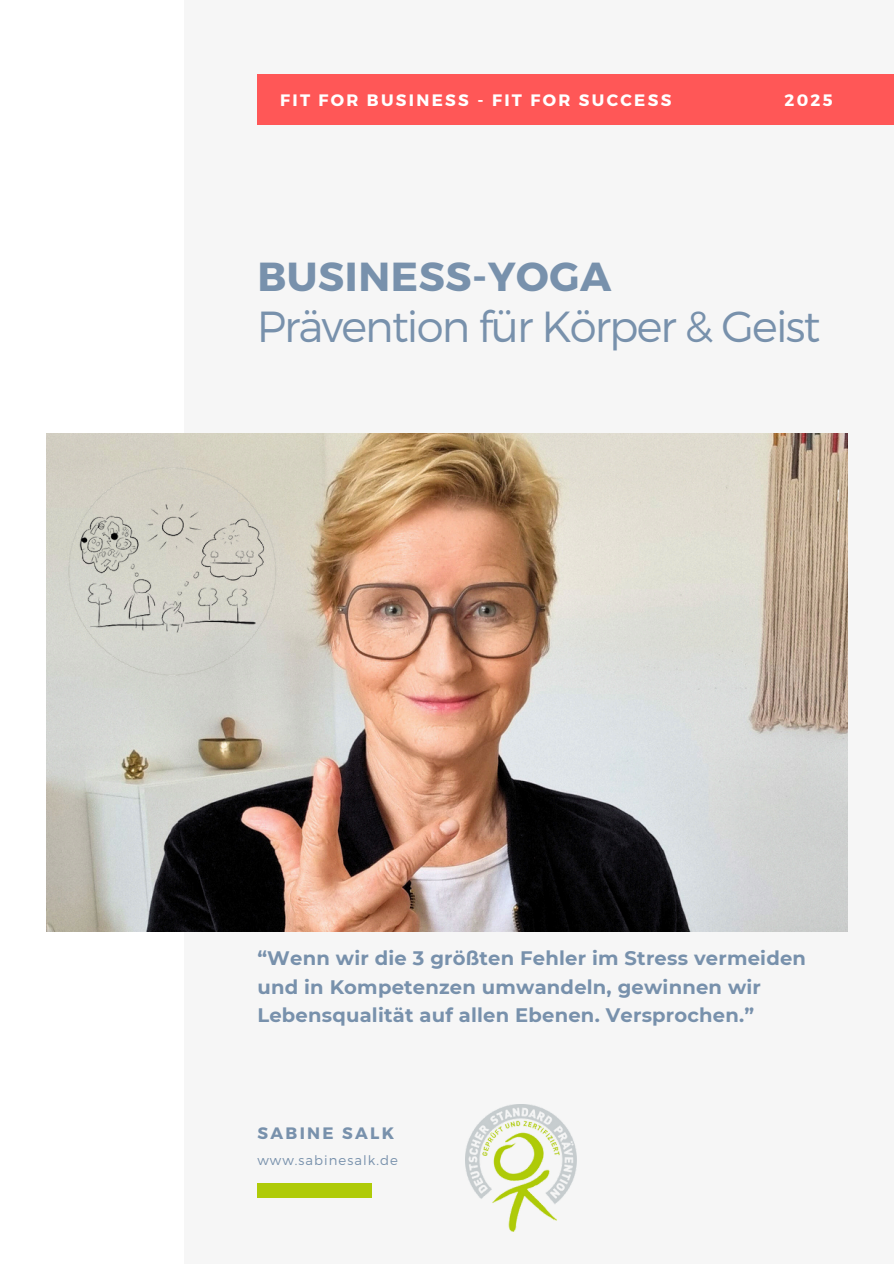
<style>
.page{position:relative;width:894px;height:1264px;background:#fff}
.page>*{position:absolute;margin:0;border:0;box-sizing:border-box;transform-origin:0 0}
.t1{font:300 43.35px "Montserrat";letter-spacing:-.04em;color:#7891ac}
.t2{font:700 40.5px "Montserrat";letter-spacing:.015em;color:#7891ac}
.t3{font:700 19.5px/28.2px "Montserrat";letter-spacing:.01em;color:#7891ac}
.t4{font:700 16.5px "Montserrat";letter-spacing:.14em;color:#fff}
.t5{font:700 16.5px "Montserrat";letter-spacing:.14em;color:#7891ac}
.t6{font:300 13.2px "Montserrat";letter-spacing:.08em;color:#7891ac}
</style>
<div class="page">
<div style="left:0;top:0;width:893px;height:1263px;background:#f6f6f6"></div>
<div style="left:0;top:0;width:183px;height:1263px;background:#fff"></div>
<img style="left:47px;top:434px;width:799px;height:497px">
<div style="left:257px;top:1183px;width:114px;height:14px;background:#afcb08"></div>
<div style="left:257px;top:74px;width:636px;height:51px;background:#ff5757"></div>
<img style="left:63px;top:464px;width:216px;height:214px">
<img style="left:465px;top:1104px;width:111px;height:126px">
<h2 class="t4" style="left:280px;top:90px;width:392px">FIT FOR BUSINESS - FIT FOR SUCCESS</h2>
<h2 class="t4" style="left:784px;top:90px;width:50px">2025</h2>
<p class="t2" style="left:257px;top:250px;width:355px">BUSINESS-YOGA</p>
<p class="t1" style="left:257px;top:298px;width:565px">Prävention für Körper &amp; Geist</p>
<p class="t3" style="left:257px;top:944px;width:550px">“Wenn wir die 3 größten Fehler im Stress vermeiden und in Kompetenzen umwandeln, gewinnen wir<br>Lebensqualität auf allen Ebenen. Versprochen.”</p>
<h1 class="t5" style="left:257px;top:1122px;width:138px">SABINE SALK</h1>
<h4 class="t6" style="left:257px;top:1151px;width:142px">www.sabinesalk.de</h4>
</div>
